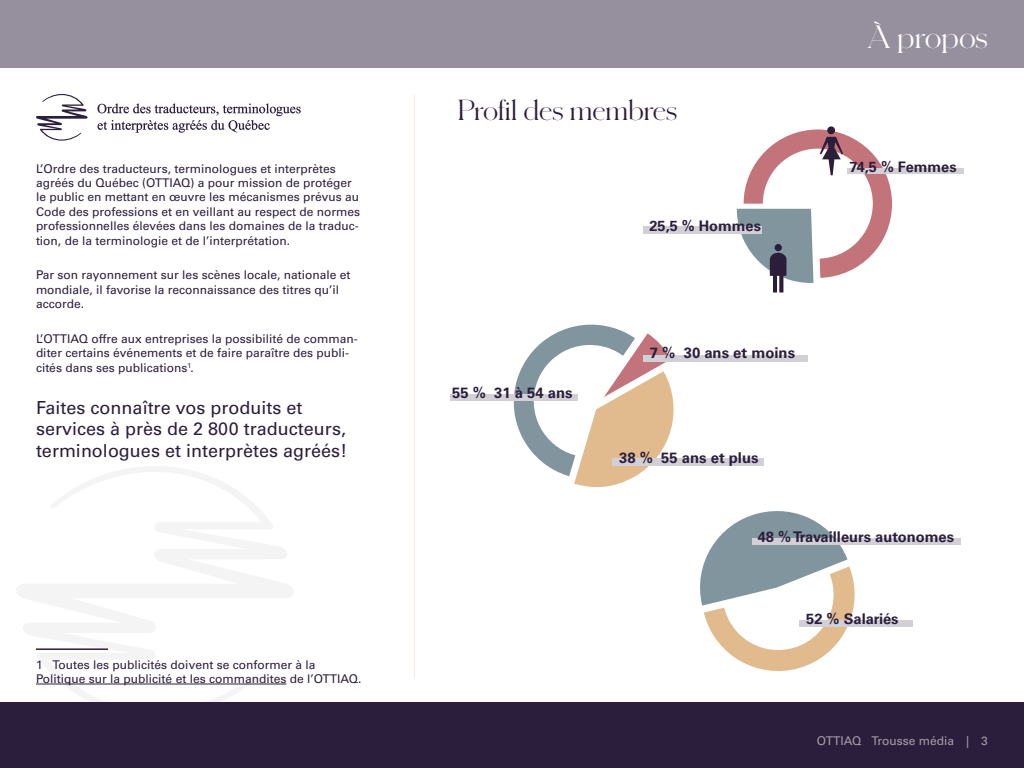
<style>
.page{position:relative;width:1024px;height:768px;background:#fff}
.page>*{position:absolute;margin:0;border:0;box-sizing:border-box;transform-origin:0 0}
.t1{font:30px "Schnyder L Wide";color:#fff}
.t2{font:27px "Schnyder L Wide";color:#2b1e3c}
.t3{font:18px/21.6px "Univers LT Std";color:#2b1e3c}
.t4{font:700 14.8px "Univers LT Std";color:#2b1e3c}
.t5{font:700 14.7px "Univers LT Std";color:#2b1e3c}
.t6{font:700 14.5px "Univers LT Std";color:#2b1e3c}
.t7{font:12px/14.4px "Univers LT Std";color:#2b1e3c}
.t8{font:12px "Univers LT Std";color:#a59daa}
</style>
<div class="page">
<svg style="left:16px;top:466px;width:278px;height:236px"></svg>
<div style="left:0;top:0;width:1024px;height:68px;background:#958f9e"></div>
<div style="left:0;top:702px;width:1024px;height:66px;background:#2b1e3c"></div>
<svg style="left:36px;top:94px;width:52px;height:47px"></svg>
<svg style="left:97px;top:103px;width:204px;height:30px"></svg>
<hr style="left:36px;top:648px;width:72px;height:2px;background:#2b1e3c">
<hr style="left:36px;top:683px;width:250px;height:1px;background:#2b1e3c">
<hr style="left:414px;top:94px;width:1px;height:584px;background:#f6ebdd">
<svg style="left:505px;top:324px;width:180px;height:163px"></svg>
<div style="left:450px;top:394px;width:128px;height:6px;background:#d2d0d6"></div>
<div style="left:612px;top:458px;width:152px;height:8px;background:#d2d0d6"></div>
<div style="left:644px;top:355px;width:164px;height:6px;background:#d2d0d6"></div>
<svg style="left:737px;top:126px;width:155px;height:166px"></svg>
<div style="left:847px;top:169px;width:117px;height:5px;background:#d2d0d6"></div>
<div style="left:643px;top:226px;width:119px;height:8px;background:#d2d0d6"></div>
<svg style="left:700px;top:511px;width:165px;height:160px"></svg>
<div style="left:799px;top:621px;width:114px;height:6px;background:#d2d0d6"></div>
<div style="left:752px;top:539px;width:208px;height:6px;background:#d2d0d6"></div>
<p class="t7" style="left:36px;top:161px;width:326px">L’Ordre des traducteurs, terminologues et interprètes agréés du Québec (OTTIAQ) a pour mission de protéger le public en mettant en œuvre les mécanismes prévus au Code des professions et en veillant au respect de normes professionnelles élevées dans les domaines de la traduc&shy;tion, de la terminologie et de l’interprétation.</p>
<p class="t7" style="left:36px;top:268px;width:316px">Par son rayonnement sur les scènes locale, nationale et mondiale, il favorise la reconnaissance des titres qu’il accorde.</p>
<p class="t7" style="left:36px;top:332px;width:323px">L’OTTIAQ offre aux entreprises la possibilité de comman&shy;diter certains événements et de faire paraître des publi&shy;cités dans ses publications<sup>1</sup>.</p>
<h3 class="t3" style="left:36px;top:397px;width:313px">Faites connaître vos produits et services à près de 2 800 traducteurs, terminologues et interprètes agréés!</h3>
<p class="t7" style="left:36px;top:657px;width:327px">1 Toutes les publicités doivent se conformer à la<br>Politique sur la publicité et les commandites de l’OTTIAQ.</p>
<h2 class="t2" style="left:458px;top:92px;width:221px">Profil des membres</h2>
<p class="t6" style="left:650px;top:217px;width:113px">25,5 % Hommes</p>
<p class="t4" style="left:452px;top:384px;width:122px">55 % 31 à 54 ans</p>
<p class="t4" style="left:650px;top:344px;width:147px">7 % 30 ans et moins</p>
<p class="t4" style="left:619px;top:449px;width:141px">38 % 55 ans et plus</p>
<h1 class="t1" style="left:867px;top:17px;width:122px">À propos</h1>
<p class="t6" style="left:849px;top:158px;width:109px">74,5 % Femmes</p>
<p class="t5" style="left:758px;top:528px;width:198px">48 % Travailleurs autonomes</p>
<p class="t5" style="left:806px;top:610px;width:94px">52 % Salariés</p>
<p class="t8" style="left:817px;top:734px;width:173px">OTTIAQ Trousse média | 3</p>
</div>
